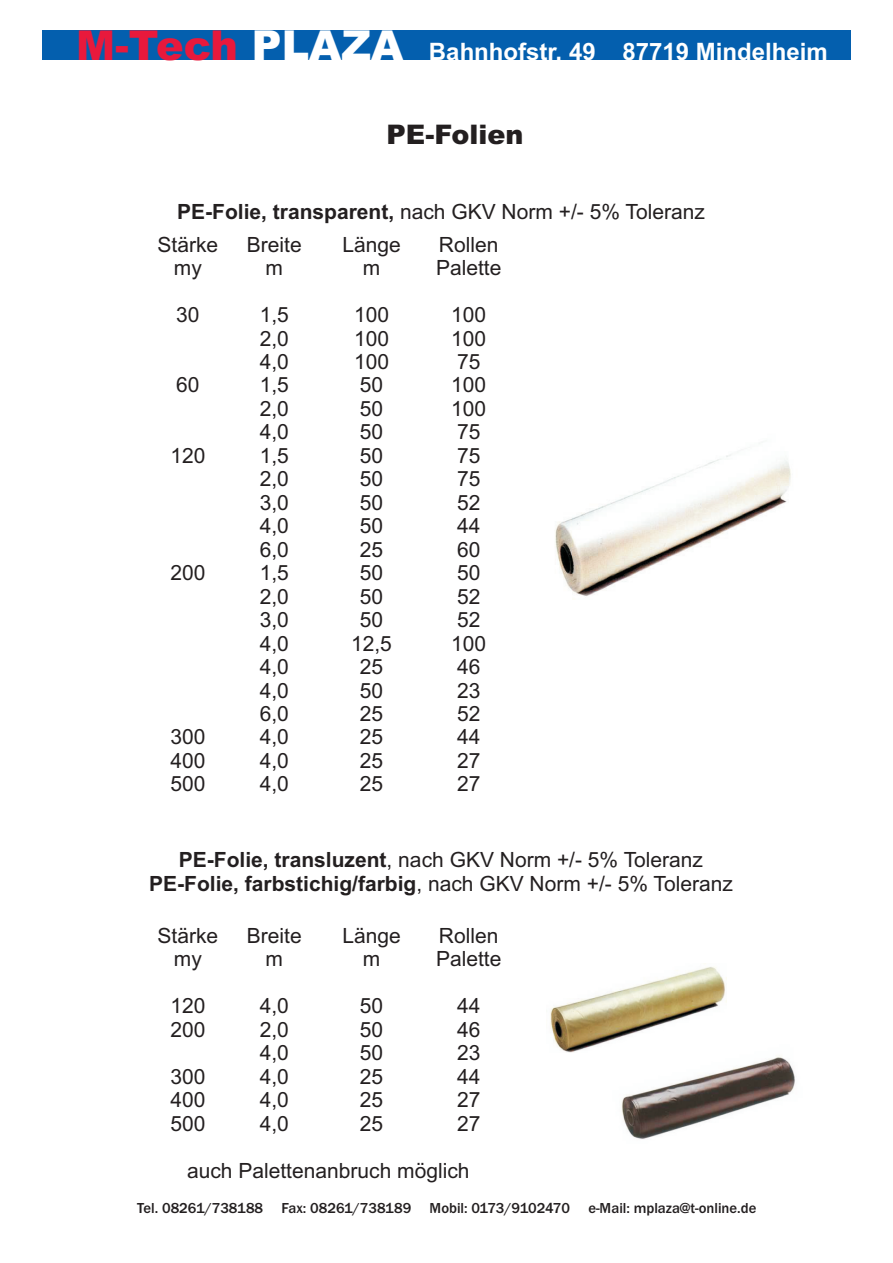
<style>
.page{position:relative;width:893px;height:1263px;background:#fff}
.page>*{position:absolute;margin:0;border:0;box-sizing:border-box;transform-origin:0 0}
.t1{font:900 41.25px "Arial";color:#e8193c}
.t2{font:900 27px "Arial";color:#231f20}
.t3{font:700 24px "Arial";color:#fff}
.t4{font:21px/23.4px "Arial";color:#231f20;text-align:center}
.t5{font:500 15px "Franklin Gothic";color:#231f20}
.s1{color:#fff}
.s2{font-weight:700}
</style>
<div class="page">
<div style="left:42px;top:30px;width:808px;height:30px;background:#045fae"></div>
<img style="left:555px;top:454px;width:236px;height:142px">
<img style="left:621px;top:1057px;width:174px;height:82px">
<img style="left:550px;top:967px;width:175px;height:85px">
<h1 class="t1" style="left:76px;top:30px;width:329px">M-Tech <span class="s1">PLAZA</span></h1>
<p class="t3" style="left:429px;top:42px;width:400px">Bahnhofstr. 49 87719 Mindelheim</p>
<p class="t2" style="left:386px;top:124px;width:139px">PE-Folien</p>
<p class="t4" style="left:177px;top:202px;width:529px"><span class="s2">PE-Folie, transparent,</span> nach GKV Norm +/- 5% Toleranz</p>
<p class="t4" style="left:158px;top:235px;width:62px">Stärke my</p>
<p class="t4" style="left:176px;top:305px;width:25px">30</p>
<p class="t4" style="left:176px;top:375px;width:25px">60</p>
<p class="t4" style="left:170px;top:446px;width:37px">120</p>
<p class="t4" style="left:170px;top:563px;width:37px">200</p>
<p class="t4" style="left:170px;top:727px;width:37px;text-align:justify">300<br>400<br>500</p>
<p class="t4" style="left:247px;top:235px;width:56px">Breite m</p>
<p class="t4" style="left:260px;top:305px;width:31px;text-align:justify">1,5<br>2,0<br>4,0<br>1,5<br>2,0<br>4,0<br>1,5<br>2,0<br>3,0<br>4,0<br>6,0<br>1,5<br>2,0<br>3,0<br>4,0<br>4,0<br>4,0<br>6,0<br>4,0<br>4,0<br>4,0</p>
<p class="t4" style="left:342px;top:235px;width:60px">Länge m</p>
<p class="t4" style="left:351px;top:305px;width:42px">100<br>100<br>100<br>50<br>50<br>50<br>50<br>50<br>50<br>50<br>25<br>50<br>50<br>50<br>12,5<br>25<br>50<br>25<br>25<br>25<br>25</p>
<p class="t4" style="left:436px;top:235px;width:67px;text-align:left">Rollen<br>Palette</p>
<p class="t4" style="left:451px;top:305px;width:37px;text-align:left">100<br>100<br>75<br>100<br>100<br>75<br>75<br>75<br>52<br>44<br>60<br>50<br>52<br>52<br>100<br>46<br>23<br>52<br>44<br>27<br>27</p>
<p class="t4" style="left:149px;top:850px;width:585px"><span class="s2">PE-Folie, transluzent</span>, nach GKV Norm +/- 5% Toleranz<br><span class="s2">PE-Folie, farbstichig/farbig</span>, nach GKV Norm +/- 5% Toleranz</p>
<p class="t4" style="left:436px;top:926px;width:67px;text-align:left">Rollen<br>Palette</p>
<p class="t4" style="left:457px;top:996px;width:25px;text-align:justify">44<br>46<br>23<br>44<br>27<br>27</p>
<p class="t4" style="left:158px;top:926px;width:62px">Stärke my</p>
<p class="t4" style="left:170px;top:996px;width:37px;text-align:left">120<br>200</p>
<p class="t4" style="left:170px;top:1067px;width:37px;text-align:justify">300<br>400<br>500</p>
<p class="t4" style="left:187px;top:1160px;width:284px">auch Palettenanbruch möglich</p>
<p class="t4" style="left:342px;top:926px;width:60px">Länge m</p>
<p class="t4" style="left:360px;top:996px;width:25px;text-align:justify">50<br>50<br>50<br>25<br>25<br>25</p>
<p class="t4" style="left:247px;top:926px;width:56px">Breite m</p>
<p class="t4" style="left:260px;top:996px;width:31px;text-align:justify">4,0<br>2,0<br>4,0<br>4,0<br>4,0<br>4,0</p>
<p class="t5" style="left:137px;top:1202px;width:621px">Tel. 08261/738188 Fax: 08261/738189 Mobil: 0173/9102470 e-Mail: mplaza@t-online.de</p>
</div>
